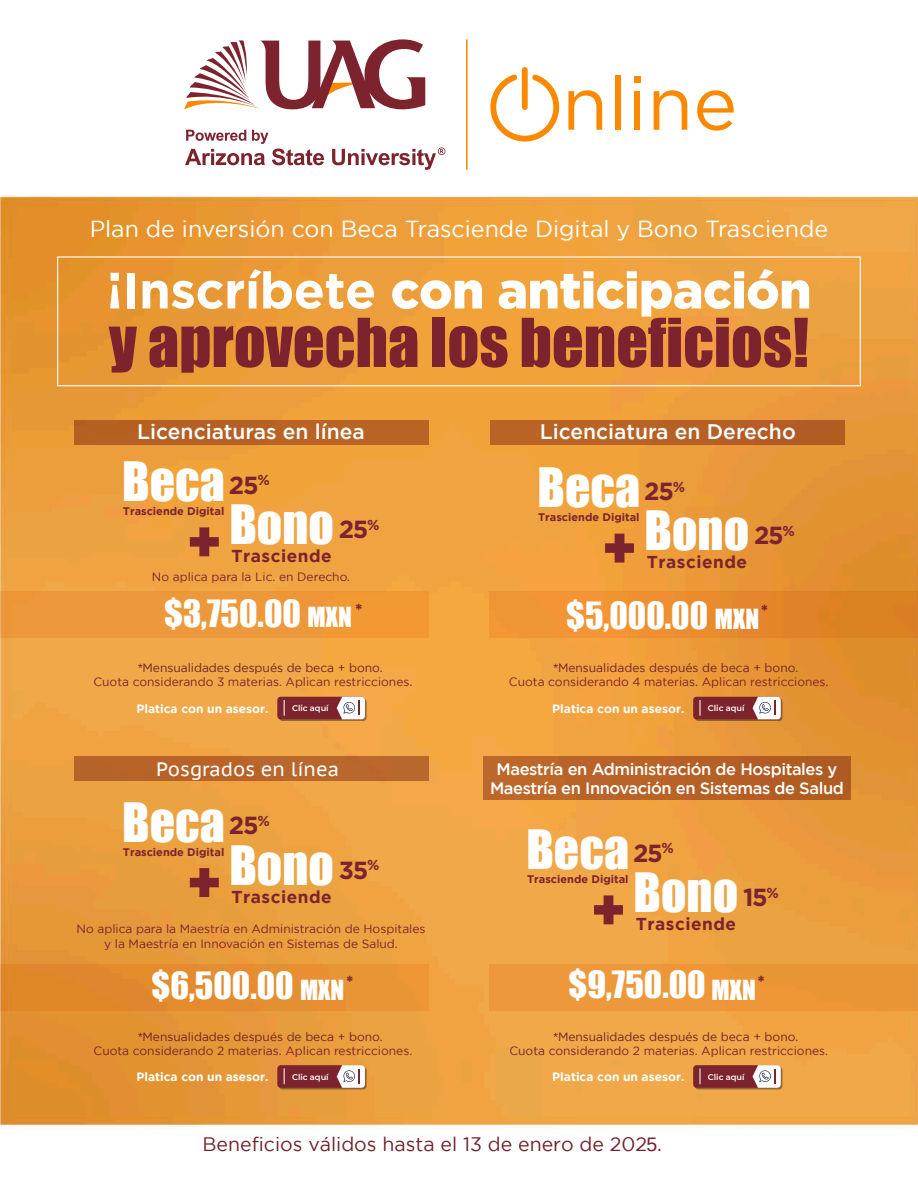
<style>
.page{position:relative;width:918px;height:1188px;background:#fff}
.page>*{position:absolute;margin:0;border:0;box-sizing:border-box;transform-origin:0 0}
.t1{font:62.25px "Impact";color:#7c232e}
.t2{font:900 51px "Gotham";letter-spacing:-.01em;color:#fff}
.t3{font:49.8px "Impact";color:#fff}
.t4{font:34.5px "Impact";color:#fff}
.t5{font:25.5px "Impact";color:#fff}
.t6{font:700 24.75px "Gotham";letter-spacing:-.05em;color:#7c232e}
.t7{font:23.25px "Gotham";color:#fff}
.t8{font:500 21px "Gotham";color:#fff}
.t9{font:19.5px "Gotham";color:#70222b}
.t10{font:19.5px "PT Sans Caption";color:#fff}
.t11{font:700 17.25px "Gotham";letter-spacing:.03em;color:#7c232e}
.t12{font:500 16.5px/19.8px "Gotham";letter-spacing:-.025em;color:#fff;text-align:center}
.t13{font:900 15.9px "Gotham";color:#7c232e}
.t14{font:12px/14.4px "Gotham";color:#7c232e;text-align:center}
.t15{font:12px "Gotham";color:#70222b}
.t16{font:700 12px "Gotham";color:#fff}
.t17{font:700 10.95px "Gotham";color:#7c232e}
.t18{font:600 8.25px "Montserrat";color:#fff}
.s1{font-weight:700}
.s2{font-size:25.5px}
.s3{font-family:"Liberation Sans"}
</style>
<div class="page">
<img style="left:0;top:77px;width:918px;height:1051px">
<div style="left:0;top:592px;width:429px;height:46px;background:#ed993b"></div>
<div style="left:490px;top:592px;width:428px;height:46px;background:linear-gradient(to right,#f69939,#d97e21)"></div>
<div style="left:490px;top:420px;width:355px;height:25px;background:#b66024"></div>
<div style="left:74px;top:420px;width:355px;height:25px;background:#b56024"></div>
<div style="left:484px;top:757px;width:367px;height:43px;background:#b96327"></div>
<div style="left:74px;top:757px;width:355px;height:24px;background:#b86329"></div>
<svg style="left:57px;top:256px;width:804px;height:130px;background:#ed9f3d"></svg>
<div style="left:0;top:964px;width:429px;height:46px;background:#e48b31"></div>
<div style="left:490px;top:964px;width:428px;height:46px;background:#ed9536"></div>
<svg style="left:190px;top:527px;width:29px;height:29px"></svg>
<svg style="left:279px;top:698px;width:88px;height:23px"></svg>
<div style="left:277px;top:697px;width:88px;height:22px;background:#7c232e;border-radius:3px"></div>
<svg style="left:284px;top:700px;width:1px;height:16px"></svg>
<svg style="left:337px;top:697px;width:28px;height:22px"></svg>
<svg style="left:695px;top:698px;width:87px;height:23px"></svg>
<div style="left:693px;top:697px;width:88px;height:22px;background:#7c232e;border-radius:3px"></div>
<svg style="left:699px;top:700px;width:2px;height:16px"></svg>
<svg style="left:753px;top:697px;width:28px;height:22px"></svg>
<div style="left:279px;top:1067px;width:88px;height:22px;background:#90632d;border-radius:3px"></div>
<div style="left:277px;top:1065px;width:88px;height:23px;background:#7c232e;border-radius:3px"></div>
<svg style="left:284px;top:1068px;width:1px;height:16px"></svg>
<svg style="left:337px;top:1065px;width:28px;height:23px"></svg>
<div style="left:695px;top:1067px;width:87px;height:22px;background:#926a36;border-radius:3px"></div>
<div style="left:693px;top:1065px;width:88px;height:23px;background:#7c232e;border-radius:3px"></div>
<svg style="left:699px;top:1068px;width:2px;height:16px"></svg>
<svg style="left:753px;top:1065px;width:28px;height:23px"></svg>
<svg style="left:605px;top:534px;width:29px;height:29px"></svg>
<svg style="left:190px;top:868px;width:29px;height:29px"></svg>
<svg style="left:594px;top:895px;width:29px;height:29px"></svg>
<hr style="left:466px;top:39px;width:2px;height:131px;background:#fa8900">
<svg style="left:568px;top:90px;width:34px;height:40px"></svg>
<div style="left:615px;top:75px;width:6px;height:55px;background:#fa8900"></div>
<div style="left:635px;top:91px;width:5px;height:39px;background:#fa8900"></div>
<div style="left:634px;top:76px;width:7px;height:7px;background:#fa8900"></div>
<svg style="left:654px;top:90px;width:33px;height:40px"></svg>
<svg style="left:697px;top:90px;width:37px;height:41px"></svg>
<svg style="left:489px;top:67px;width:70px;height:75px"></svg>
<svg style="left:184px;top:39px;width:241px;height:70px"></svg>
<svg style="left:185px;top:130px;width:139px;height:35px"></svg>
<svg style="left:332px;top:147px;width:113px;height:23px"></svg>
<h3 class="t7" style="left:90px;top:216px;width:740px">Plan de inversión con Beca Trasciende Digital y Bono Trasciende</h3>
<h2 class="t2" style="left:106px;top:261px;width:707px"><span class="s1">¡Inscríbete</span> con anticipación</h2>
<h1 class="t1" style="left:109px;top:294px;width:701px">y aprovecha los beneficios!</h1>
<h3 class="t8" style="left:137px;top:420px;width:229px">Licenciaturas en línea</h3>
<h3 class="t3" style="left:122px;top:443px;width:104px">Beca</h3>
<p class="t17" style="left:123px;top:505px;width:103px">Trasciende Digital</p>
<h3 class="t3" style="left:229px;top:486px;width:106px">Bono</h3>
<h3 class="t11" style="left:232px;top:546px;width:102px">Trasciende</h3>
<h3 class="t6" style="left:229px;top:471px;width:42px">25<sup>%</sup></h3>
<h3 class="t6" style="left:339px;top:515px;width:42px">25<sup>%</sup></h3>
<p class="t14" style="left:152px;top:570px;width:200px">No aplica para la Lic. en Derecho.</p>
<h3 class="t4" style="left:164px;top:587px;width:189px">$3,750.00 <span class="s2">MXN</span></h3>
<h3 class="t13" style="left:355px;top:600px;width:8px">*</h3>
<p class="t15" style="left:138px;top:661px;width:246px"><span class="s3">*</span>Mensualidades después de beca + bono.</p>
<p class="t14" style="left:93px;top:674px;width:320px">Cuota considerando 3 materias. Aplican restricciones.</p>
<p class="t16" style="left:136px;top:701px;width:134px">Platica con un asesor.</p>
<p class="t18" style="left:292px;top:702px;width:38px">Clic aquí</p>
<h3 class="t10" style="left:156px;top:756px;width:185px">Posgrados en línea</h3>
<h3 class="t3" style="left:122px;top:784px;width:104px">Beca</h3>
<p class="t17" style="left:123px;top:846px;width:103px">Trasciende Digital</p>
<h3 class="t3" style="left:229px;top:827px;width:106px">Bono</h3>
<h3 class="t11" style="left:232px;top:886px;width:102px">Trasciende</h3>
<h3 class="t6" style="left:229px;top:811px;width:42px">25<sup>%</sup></h3>
<h3 class="t6" style="left:339px;top:855px;width:42px">35<sup>%</sup></h3>
<p class="t14" style="left:77px;top:922px;width:350px">No aplica para la Maestría en Administración de Hospitales y la Maestría en Innovación en Sistemas de Salud.</p>
<h3 class="t8" style="left:540px;top:420px;width:257px">Licenciatura en Derecho</h3>
<h3 class="t3" style="left:537px;top:449px;width:104px">Beca</h3>
<p class="t17" style="left:538px;top:511px;width:103px">Trasciende Digital</p>
<h3 class="t3" style="left:645px;top:492px;width:106px">Bono</h3>
<h3 class="t11" style="left:647px;top:552px;width:102px">Trasciende</h3>
<h3 class="t6" style="left:644px;top:477px;width:42px">25<sup>%</sup></h3>
<h3 class="t6" style="left:754px;top:521px;width:42px">25<sup>%</sup></h3>
<h3 class="t4" style="left:566px;top:588px;width:194px">$5,000.00 <span class="s2">MXN</span></h3>
<h3 class="t13" style="left:761px;top:601px;width:8px">*</h3>
<p class="t15" style="left:554px;top:661px;width:246px"><span class="s3">*</span>Mensualidades después de beca + bono.</p>
<p class="t14" style="left:509px;top:674px;width:321px">Cuota considerando 4 materias. Aplican restricciones.</p>
<p class="t16" style="left:552px;top:701px;width:134px">Platica con un asesor.</p>
<p class="t18" style="left:708px;top:702px;width:38px">Clic aquí</p>
<h3 class="t12" style="left:490px;top:758px;width:355px">Maestría en Administración de Hospitales y<br>Maestría en Innovación en Sistemas de Salud</h3>
<h3 class="t3" style="left:526px;top:811px;width:104px">Beca</h3>
<p class="t17" style="left:527px;top:873px;width:103px">Trasciende Digital</p>
<h3 class="t3" style="left:634px;top:854px;width:106px">Bono</h3>
<h3 class="t11" style="left:636px;top:914px;width:102px">Trasciende</h3>
<h3 class="t6" style="left:633px;top:839px;width:42px">25<sup>%</sup></h3>
<h3 class="t6" style="left:743px;top:883px;width:37px">15<sup>%</sup></h3>
<h3 class="t4" style="left:152px;top:959px;width:144px">$6,500.00</h3>
<h3 class="t4" style="left:568px;top:957px;width:139px">$9,750.00</h3>
<h3 class="t13" style="left:346px;top:972px;width:8px">*</h3>
<h3 class="t5" style="left:300px;top:970px;width:46px">MXN</h3>
<h3 class="t13" style="left:758px;top:972px;width:8px">*</h3>
<h3 class="t5" style="left:712px;top:970px;width:46px">MXN</h3>
<p class="t15" style="left:138px;top:1030px;width:246px"><span class="s3">*</span>Mensualidades después de beca + bono.</p>
<p class="t14" style="left:93px;top:1043px;width:320px">Cuota considerando 2 materias. Aplican restricciones.</p>
<p class="t16" style="left:136px;top:1070px;width:134px">Platica con un asesor.</p>
<p class="t18" style="left:292px;top:1071px;width:38px">Clic aquí</p>
<p class="t15" style="left:554px;top:1030px;width:246px"><span class="s3">*</span>Mensualidades después de beca + bono.</p>
<p class="t14" style="left:509px;top:1043px;width:320px">Cuota considerando 2 materias. Aplican restricciones.</p>
<p class="t16" style="left:552px;top:1070px;width:134px">Platica con un asesor.</p>
<p class="t18" style="left:708px;top:1071px;width:38px">Clic aquí</p>
<h3 class="t9" style="left:202px;top:1133px;width:461px">Beneficios válidos hasta el 13 de enero de 202<span class="s3">5</span>.</h3>
</div>
